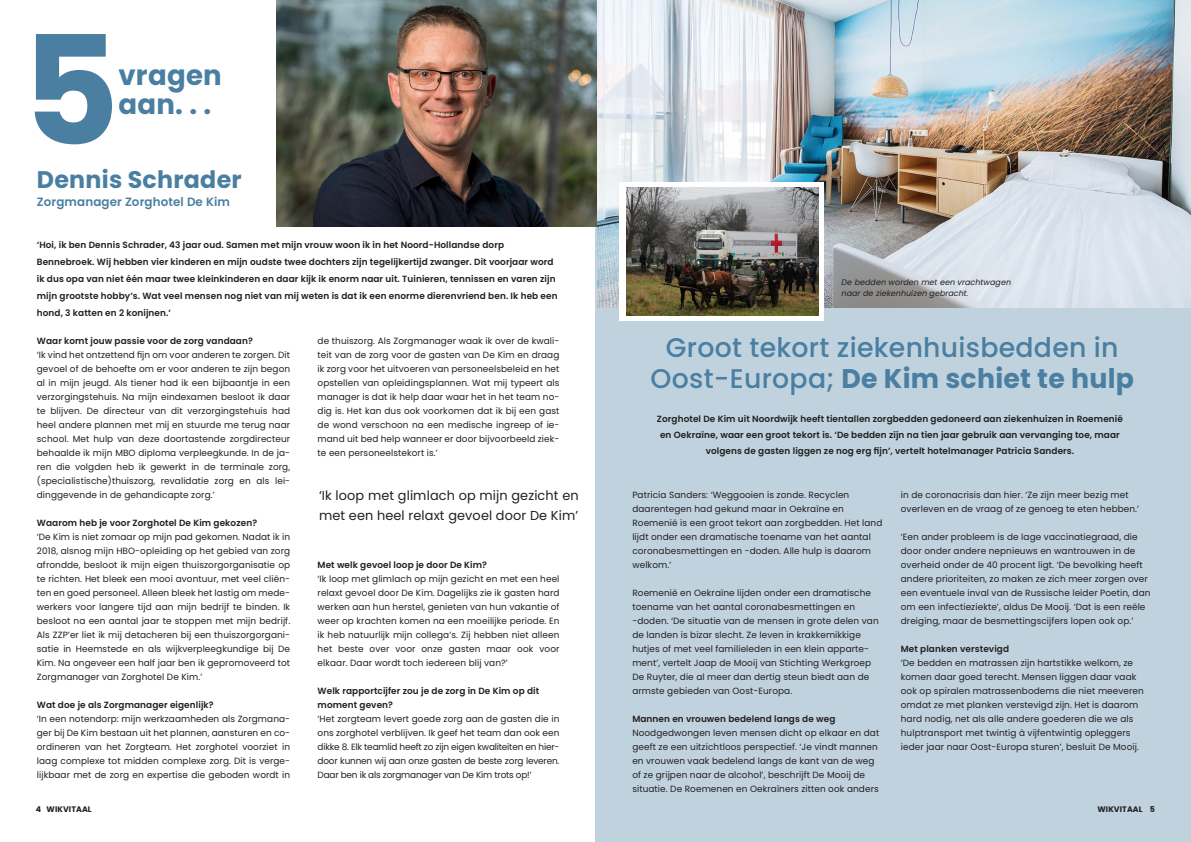
<style>
.page{position:relative;width:1191px;height:842px;background:#fff}
.page>*{position:absolute;margin:0;border:0;box-sizing:border-box;transform-origin:0 0}
.Platte_tekst___AdGro{font:700 27.9px "Poppins";letter-spacing:.01em;color:#4a7fa1}
.Platte_tekst___AdGro-2{font:500 27px/31px "Poppins";letter-spacing:.01em;color:#4a7fa1;text-align:center}
.Platte_tekst___AdGro-3{font:700 24px "Poppins";letter-spacing:.01em;color:#4a7fa1}
.Platte_tekst___AdGro-4{font:13px/20px "Poppins";letter-spacing:.01em;color:#231f20}
.Platte_tekst___AdGro-5{font:600 12px "Poppins";letter-spacing:.01em;color:#4a7fa1}
.Platte_tekst___AdGro-6{font:9px/14px "Poppins";letter-spacing:.01em;color:#231f20;text-align:justify}
.Platte_tekst___AdGro-7{font:600 9px/17px "Poppins";letter-spacing:.01em;color:#231f20}
.Platte_tekst___AdGro-8{font:italic 8px/11px "Poppins";letter-spacing:.01em;color:#231f20}
.Platte_tekst___AdGro-9{font:700 8px "Poppins";letter-spacing:.01em;color:#231f20}
.s1{font-weight:700}
</style>
<div class="page">
<div style="left:595px;top:0;width:596px;height:842px;background:#c0d2de"></div>
<img style="left:276px;top:0;width:321px;height:227px">
<svg style="left:35px;top:34px;width:77px;height:110px"></svg>
<img style="left:597px;top:0;width:594px;height:307px">
<div style="left:619px;top:182px;width:205px;height:139px;background:#fff"></div>
<img style="left:626px;top:188px;width:192px;height:127px">
<p class="Platte_tekst___AdGro" style="left:118px;top:59px;width:105px">vragen</p>
<p class="Platte_tekst___AdGro" style="left:118px;top:88px;width:94px">aan. . .</p>
<p class="Platte_tekst___AdGro-3" style="left:37px;top:165px;width:206px">Dennis Schrader</p>
<p class="Platte_tekst___AdGro-5" style="left:37px;top:194px;width:194px">Zorgmanager Zorghotel De Kim</p>
<p class="Platte_tekst___AdGro-7" style="left:37px;top:236px;width:522px">‘Hoi, ik ben Dennis Schrader, 43 jaar oud. Samen met mijn vrouw woon ik in het Noord-Hollandse dorp Bennebroek. Wij hebben vier kinderen en mijn oudste twee dochters zijn tegelijkertijd zwanger. Dit voorjaar word ik dus opa van niet één maar twee kleinkinderen en daar kijk ik enorm naar uit. Tuinieren, tennissen en varen zijn mijn grootste hobby’s. Wat veel mensen nog niet van mij weten is dat ik een enorme dierenvriend ben. Ik heb een hond, 3 katten en 2 konijnen.’</p>
<p class="Platte_tekst___AdGro-8" style="left:841px;top:276px;width:171px">De bedden worden met een vrachtwagen naar de ziekenhuizen gebracht.</p>
<p class="Platte_tekst___AdGro-7" style="left:37px;top:332px;width:217px">Waar komt jouw passie voor de zorg vandaan?</p>
<p class="Platte_tekst___AdGro-6" style="left:37px;top:348px;width:255px">‘Ik vind het ontzettend fijn om voor anderen te zorgen. Dit gevoel of de behoefte om er voor anderen te zijn begon al in mijn jeugd. Als tiener had ik een bijbaantje in een verzorgingstehuis. Na mijn eindexamen besloot ik daar te blijven. De directeur van dit verzorgingstehuis had heel andere plannen met mij en stuurde me terug naar school. Met hulp van deze doortastende zorgdirecteur behaalde ik mijn MBO diploma verpleegkunde. In de ja&shy;ren die volgden heb ik gewerkt in de terminale zorg, (specialistische)thuiszorg, revalidatie zorg en als lei&shy;dinggevende in de gehandicapte zorg.’</p>
<p class="Platte_tekst___AdGro-7" style="left:37px;top:514px;width:222px">Waarom heb je voor Zorghotel De Kim gekozen?</p>
<p class="Platte_tekst___AdGro-6" style="left:37px;top:530px;width:255px">‘De Kim is niet zomaar op mijn pad gekomen. Nadat ik in 2018, alsnog mijn HBO-opleiding op het gebied van zorg afrondde, besloot ik mijn eigen thuiszorgorganisatie op te richten. Het bleek een mooi avontuur, met veel cliën&shy;ten en goed personeel. Alleen bleek het lastig om mede&shy;werkers voor langere tijd aan mijn bedrijf te binden. Ik besloot na een aantal jaar te stoppen met mijn bedrijf.<br>Als ZZP’er liet ik mij detacheren bij een thuiszorgorgani&shy;satie in Heemstede en als wijkverpleegkundige bij De Kim. Na ongeveer een half jaar ben ik gepromoveerd tot Zorgmanager van Zorghotel De Kim.’</p>
<p class="Platte_tekst___AdGro-7" style="left:37px;top:696px;width:178px">Wat doe je als Zorgmanager eigenlijk?</p>
<p class="Platte_tekst___AdGro-6" style="left:37px;top:712px;width:255px">‘In een notendorp: mijn werkzaamheden als Zorgmana&shy;ger bij De Kim bestaan uit het plannen, aansturen en co&shy;ördineren van het Zorgteam. Het zorghotel voorziet in laag complexe tot midden complexe zorg. Dit is verge&shy;lijkbaar met de zorg en expertise die geboden wordt in</p>
<p class="Platte_tekst___AdGro-6" style="left:317px;top:334px;width:243px">de thuiszorg. Als Zorgmanager waak ik over de kwali&shy;teit van de zorg voor de gasten van De Kim en draag ik zorg voor het uitvoeren van personeelsbeleid en het opstellen van opleidingsplannen. Wat mij typeert als manager is dat ik help daar waar het in het team no&shy;dig is. Het kan dus ook voorkomen dat ik bij een gast de wond verschoon na een medische ingreep of ie&shy;mand uit bed help wanneer er door bijvoorbeeld ziek&shy;te een personeelstekort is.’</p>
<p class="Platte_tekst___AdGro-2" style="left:650px;top:332px;width:485px">Groot tekort ziekenhuisbedden in<br>Oost-Europa; <span class="s1">De Kim schiet te hulp</span></p>
<p class="Platte_tekst___AdGro-7" style="left:657px;top:411px;width:467px;line-height:16px;text-align:center">Zorghotel De Kim uit Noordwijk heeft tientallen zorgbedden gedoneerd aan ziekenhuizen in Roemenië en Oekraïne, waar een groot tekort is. ‘De bedden zijn na tien jaar gebruik aan vervanging toe, maar volgens de gasten liggen ze nog erg fijn’, vertelt hotelmanager Patricia Sanders.</p>
<p class="Platte_tekst___AdGro-4" style="left:319px;top:485px;width:261px">‘Ik loop met glimlach op mijn gezicht en met een heel relaxt gevoel door De Kim’</p>
<p class="Platte_tekst___AdGro-6" style="left:632px;top:488px;width:251px;text-align:left">Patricia Sanders: ‘Weggooien is zonde. Recyclen daarentegen had gekund maar in Oekraïne en Roemenië is een groot tekort aan zorgbedden. Het land lijdt onder een dramatische toename van het aantal coronabesmettingen en -doden. Alle hulp is daarom welkom.’</p>
<p class="Platte_tekst___AdGro-6" style="left:632px;top:586px;width:248px;text-align:left">Roemenië en Oekraïne lijden onder een dramatische toename van het aantal coronabesmettingen en -doden. ‘De situatie van de mensen in grote delen van de landen is bizar slecht. Ze leven in krakkemikkige hutjes of met veel familieleden in een klein apparte&shy;ment’, vertelt Jaap de Mooij van Stichting Werkgroep De Ruyter, die al meer dan dertig steun biedt aan de armste gebieden van Oost-Europa.</p>
<p class="Platte_tekst___AdGro-7" style="left:632px;top:710px;width:205px">Mannen en vrouwen bedelend langs de weg</p>
<p class="Platte_tekst___AdGro-6" style="left:632px;top:726px;width:248px;text-align:left">Noodgedwongen leven mensen dicht op elkaar en dat geeft ze een uitzichtloos perspectief. ‘Je vindt mannen en vrouwen vaak bedelend langs de kant van de weg of ze grijpen naar de alcohol’, beschrijft De Mooij de situatie. De Roemenen en Oekraïners zitten ook anders</p>
<p class="Platte_tekst___AdGro-7" style="left:317px;top:556px;width:171px">Met welk gevoel loop je door De Kim?</p>
<p class="Platte_tekst___AdGro-6" style="left:317px;top:572px;width:243px">‘Ik loop met glimlach op mijn gezicht en met een heel relaxt gevoel door De Kim. Dagelijks zie ik gasten hard werken aan hun herstel, genieten van hun vakantie of weer op krachten komen na een moeilijke periode. En ik heb natuurlijk mijn collega’s. Zij hebben niet alleen het beste over voor onze gasten maar ook voor elkaar. Daar wordt toch iedereen blij van?’</p>
<p class="Platte_tekst___AdGro-7" style="left:317px;top:684px;width:223px;line-height:14px">Welk rapportcijfer zou je de zorg in De Kim op dit moment geven?</p>
<p class="Platte_tekst___AdGro-6" style="left:317px;top:712px;width:243px">‘Het zorgteam levert goede zorg aan de gasten die in ons zorghotel verblijven. Ik geef het team dan ook een dikke 8. Elk teamlid heeft zo zijn eigen kwaliteiten en hier&shy;door kunnen wij aan onze gasten de beste zorg leveren.<br>Daar ben ik als zorgmanager van De Kim trots op!’</p>
<p class="Platte_tekst___AdGro-6" style="left:900px;top:488px;width:240px">in de coronacrisis dan hier. ‘Ze zijn meer bezig met overleven en de vraag of ze genoeg te eten hebben.’</p>
<p class="Platte_tekst___AdGro-6" style="left:900px;top:530px;width:251px;text-align:left">‘Een ander probleem is de lage vaccinatiegraad, die door onder andere nepnieuws en wantrouwen in de overheid onder de 40 procent ligt. ‘De bevolking heeft andere prioriteiten, zo maken ze zich meer zorgen over een eventuele inval van de Russische leider Poetin, dan om een infectieziekte’, aldus De Mooij. ‘Dat is een reële dreiging, maar de besmettingscijfers lopen ook op.’</p>
<p class="Platte_tekst___AdGro-7" style="left:900px;top:640px;width:110px">Met planken verstevigd</p>
<p class="Platte_tekst___AdGro-6" style="left:900px;top:656px;width:234px">‘De bedden en matrassen zijn hartstikke welkom, ze</p>
<p class="Platte_tekst___AdGro-6" style="left:900px;top:670px;width:245px;text-align:left">komen daar goed terecht. Mensen liggen daar vaak ook op spiralen matrassenbodems die niet meeveren omdat ze met planken verstevigd zijn. Het is daarom hard nodig, net als alle andere goederen die we als hulptransport met twintig à vijfentwintig opleggers</p>
<p class="Platte_tekst___AdGro-6" style="left:900px;top:740px;width:240px">ieder jaar naar Oost-Europa sturen’, besluit De Mooij.</p>
<p class="Platte_tekst___AdGro-9" style="left:36px;top:805px;width:57px">4 WIKVITAAL</p>
<p class="Platte_tekst___AdGro-9" style="left:1097px;top:805px;width:59px">WIKVITAAL 5</p>
</div>
